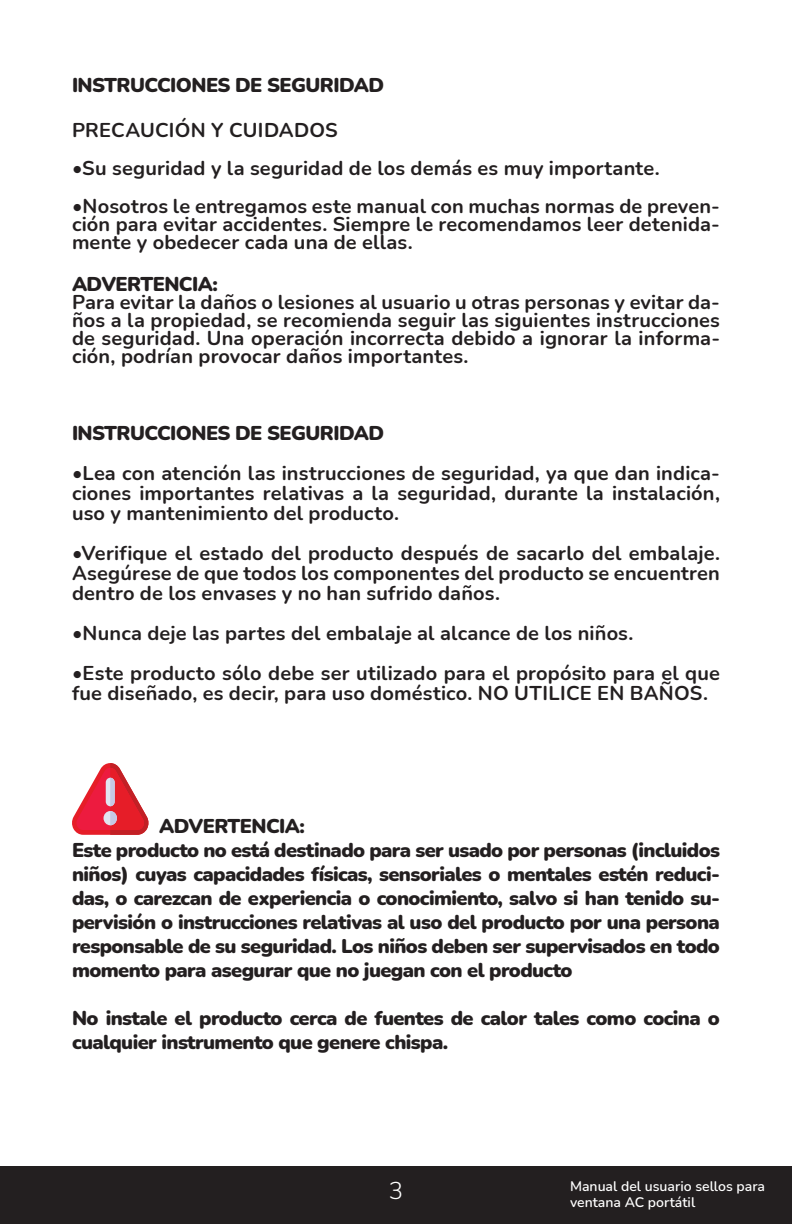
<style>
.page{position:relative;width:792px;height:1224px;background:#fff}
.page>*{position:absolute;margin:0;border:0;box-sizing:border-box;transform-origin:0 0}
.t1{font:300 24px "Nunito";color:#fff}
.t2{font:700 20px/18px "Nunito";letter-spacing:.01em;color:#231f20;text-align:justify}
.t3{font:900 20px/24px "Nunito";letter-spacing:-.03em;color:#231f20}
.t4{font:600 14px/16px "Nunito";color:#fff}
</style>
<div class="page">
<div style="left:0;top:1166px;width:792px;height:58px;background:#231f20"></div>
<svg style="left:72px;top:763px;width:77px;height:72px"></svg>
<p class="t3" style="left:72px;top:72px;width:314px">INSTRUCCIONES DE SEGURIDAD</p>
<p class="t2" style="left:72px;top:120px;width:267px">PRECAUCIÓN Y CUIDADOS</p>
<p class="t2" style="left:72px;top:158px;width:589px">•Su seguridad y la seguridad de los demás es muy importante.</p>
<p class="t2" style="left:72px;top:196px;width:649px">•Nosotros le entregamos este manual con muchas normas de preven&shy;ción para evitar accidentes. Siempre le recomendamos leer detenida&shy;mente y obedecer cada una de ellas.</p>
<p class="t3" style="left:72px;top:271px;width:147px">ADVERTENCIA:</p>
<p class="t2" style="left:72px;top:292px;width:650px">Para evitar la daños o lesiones al usuario u otras personas y evitar da&shy;ños a la propiedad, se recomienda seguir las siguientes instrucciones de seguridad. Una operación incorrecta debido a ignorar la informa&shy;ción, podrían provocar daños importantes.</p>
<p class="t3" style="left:72px;top:420px;width:314px">INSTRUCCIONES DE SEGURIDAD</p>
<p class="t2" style="left:72px;top:462px;width:650px;line-height:20px">•Lea con atención las instrucciones de seguridad, ya que dan indica&shy;ciones importantes relativas a la seguridad, durante la instalación, uso y mantenimiento del producto.</p>
<p class="t2" style="left:72px;top:542px;width:649px;line-height:20px">•Verifique el estado del producto después de sacarlo del embalaje.<br>Asegúrese de que todos los componentes del producto se encuentren dentro de los envases y no han sufrido daños.</p>
<p class="t2" style="left:72px;top:623px;width:563px">•Nunca deje las partes del embalaje al alcance de los niños.</p>
<p class="t2" style="left:72px;top:662px;width:650px;line-height:20px">•Este producto sólo debe ser utilizado para el propósito para el que fue diseñado, es decir, para uso doméstico. NO UTILICE EN BAÑOS.</p>
<p class="t3" style="left:72px;top:813px;width:650px;text-indent:87px">ADVERTENCIA:<br>Este producto no está destinado para ser usado por personas (incluidos niños) cuyas capacidades físicas, sensoriales o mentales estén reduci&shy;das, o carezcan de experiencia o conocimiento, salvo si han tenido su&shy;pervisión o instrucciones relativas al uso del producto por una persona responsable de su seguridad. Los niños deben ser supervisados en todo momento para asegurar que no juegan con el producto</p>
<p class="t3" style="left:72px;top:1005px;width:650px">No instale el producto cerca de fuentes de calor tales como cocina o cualquier instrumento que genere chispa.</p>
<p class="t1" style="left:389px;top:1174px;width:16px">3</p>
<p class="t4" style="left:570px;top:1178px;width:196px">Manual del usuario sellos para ventana AC portátil</p>
</div>
